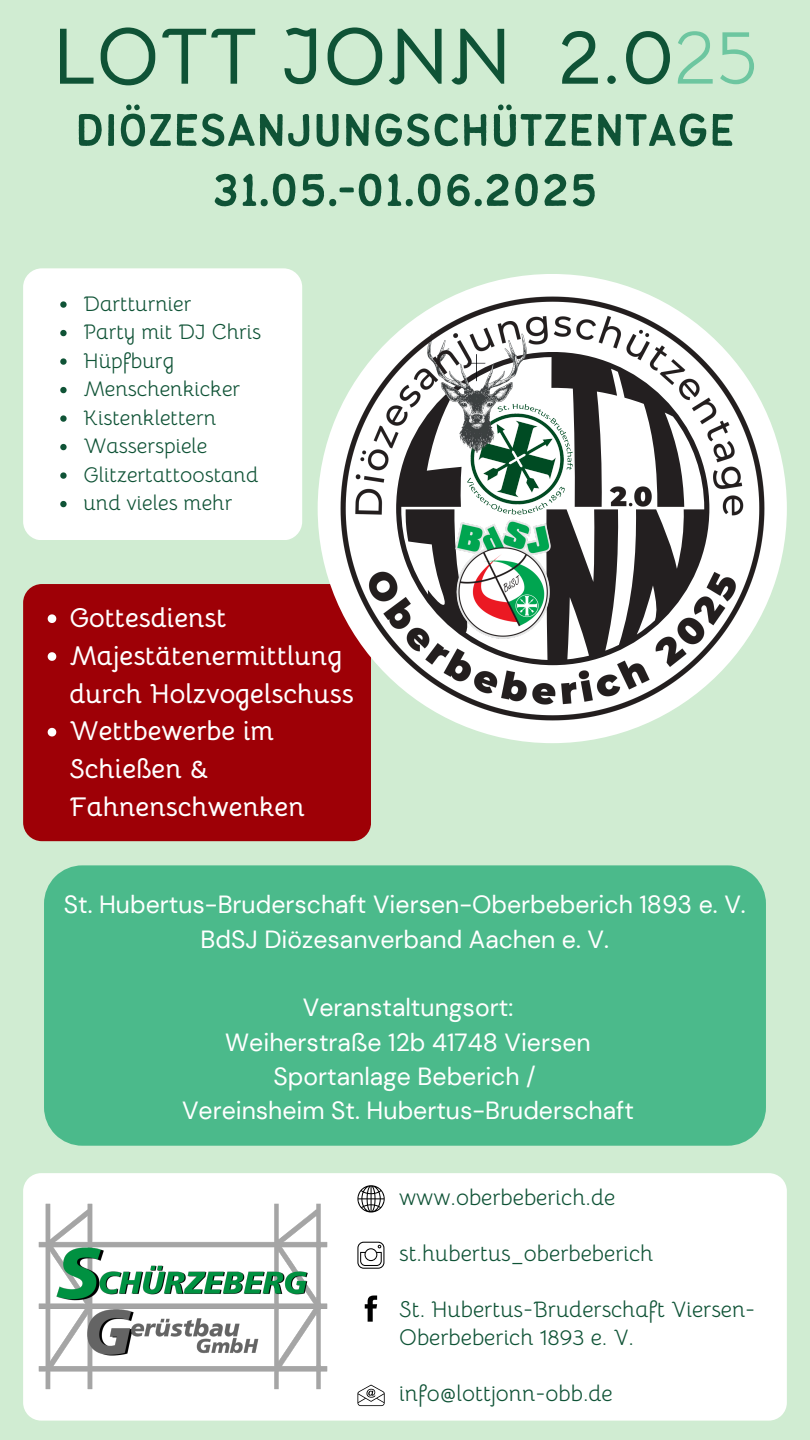
<style>
.page{position:relative;width:810px;height:1440px;background:#d0ecd2}
.page>*{position:absolute;margin:0;border:0;box-sizing:border-box;transform-origin:0 0}
.t1{font:700 80px "Bellota";color:#0f5336}
.t2{font:50.4px/60px "Bantayog";color:#0f5336;text-align:center}
.t3{font:700 27.2px/37.8px "Bellota";color:#fff}
.t4{font:24.8px/34.3px "DM Sans";color:#fff;text-align:center}
.t5{font:22.4px/27.9px "Bellota";color:#0f5336}
.t6{font:21.1px "Bellota";color:#0f5336}
.s1{font-weight:400;color:#6dc6a0}
</style>
<div class="page">
<div style="left:44px;top:865px;width:722px;height:281px;background:#4bba8b"></div>
<div style="left:23px;top:584px;width:348px;height:257px;background:#9e0006;border-radius:19px"></div>
<svg style="left:48px;top:614px;width:8px;height:9px"></svg>
<svg style="left:48px;top:652px;width:8px;height:9px"></svg>
<svg style="left:48px;top:728px;width:8px;height:9px"></svg>
<div style="left:318px;top:274px;width:469px;height:469px;background:#fff;border-radius:50%"></div>
<img style="left:333px;top:289px;width:439px;height:439px">
<div style="left:23px;top:1173px;width:764px;height:248px;background:#fff"></div>
<img style="left:39px;top:1204px;width:288px;height:186px">
<svg style="left:357px;top:1185px;width:28px;height:28px"></svg>
<svg style="left:357px;top:1242px;width:27px;height:27px"></svg>
<svg style="left:365px;top:1296px;width:12px;height:26px"></svg>
<svg style="left:357px;top:1385px;width:28px;height:21px"></svg>
<div style="left:23px;top:268px;width:279px;height:272px;background:#fff;border-radius:19px"></div>
<svg style="left:60px;top:301px;width:7px;height:7px"></svg>
<svg style="left:60px;top:330px;width:7px;height:6px"></svg>
<svg style="left:60px;top:358px;width:7px;height:7px"></svg>
<svg style="left:60px;top:387px;width:7px;height:6px"></svg>
<svg style="left:60px;top:415px;width:7px;height:7px"></svg>
<svg style="left:60px;top:444px;width:7px;height:6px"></svg>
<svg style="left:60px;top:472px;width:7px;height:7px"></svg>
<svg style="left:60px;top:501px;width:7px;height:6px"></svg>
<p class="t1" style="left:52px;top:6px;width:707px">LOTT JONN 2.0<span class="s1">25</span></p>
<p class="t2" style="left:75px;top:103px;width:662px">DIÖZESANJUNGSCHÜTZENTAGE<br>31.05.-01.06.2025</p>
<p class="t6" style="left:83px;top:290px;width:110px">Dartturnier</p>
<p class="t6" style="left:83px;top:319px;width:179px">Party mit DJ Chris</p>
<p class="t6" style="left:83px;top:347px;width:92px">Hüpfburg</p>
<p class="t6" style="left:83px;top:376px;width:158px">Menschenkicker</p>
<p class="t6" style="left:83px;top:404px;width:134px">Kistenklettern</p>
<h3 class="t6" style="left:83px;top:433px;width:126px">Wasserspiele</h3>
<h3 class="t6" style="left:83px;top:461px;width:177px">Glitzertattoostand</h3>
<p class="t6" style="left:83px;top:490px;width:150px">und vieles mehr</p>
<p class="t3" style="left:69px;top:599px;width:159px">Gottesdienst</p>
<p class="t3" style="left:69px;top:637px;width:286px">Majestätenermittlung durch Holzvogelschuss</p>
<p class="t3" style="left:69px;top:712px;width:237px">Wettbewerbe im<br>Schießen &amp;<br>Fahnenschwenken</p>
<h1 class="t4" style="left:64px;top:888px;width:683px">St. Hubertus-Bruderschaft Viersen-Oberbeberich 1893 e. V.<br>BdSJ Diözesanverband Aachen e. V.</h1>
<h2 class="t4" style="left:182px;top:991px;width:454px">Veranstaltungsort:<br>Weiherstraße 12b 41748 Viersen<br>Sportanlage Beberich /<br>Vereinsheim St. Hubertus-Bruderschaft</h2>
<p class="t5" style="left:399px;top:1184px;width:218px">www.oberbeberich.de</p>
<p class="t5" style="left:399px;top:1239px;width:256px">st.hubertus_oberbeberich</p>
<p class="t5" style="left:399px;top:1295px;width:358px">St. Hubertus-Bruderschaft Viersen-<br>Oberbeberich 1893 e. V.</p>
<p class="t5" style="left:399px;top:1379px;width:215px">info@lottjonn-obb.de</p>
</div>
